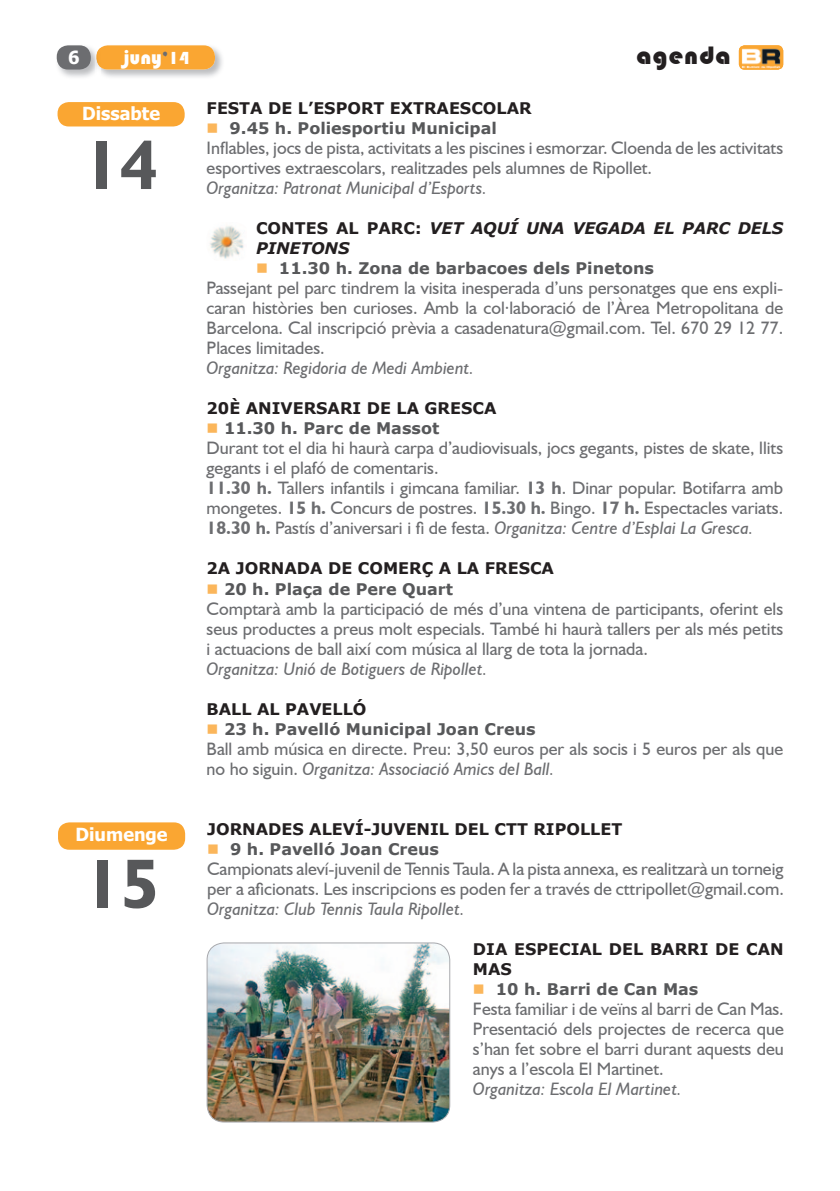
<style>
.page{position:relative;width:840px;height:1191px;background:#fff}
.page>*{position:absolute;margin:0;border:0;box-sizing:border-box;transform-origin:0 0}
.t1{font:700 70px "Humanist 521 BT";color:#57585a}
.t2{font:26px "Bauhaus 93";letter-spacing:.04em;color:#231f20}
.t3{font:20px "Bauhaus 93";color:#fff}
.t4{font:18px/20px "Humanist 521 BT";color:#6c6d70}
.t5{font:italic 18px "Humanist 521 BT";color:#6c6d70}
.t6{font:700 18px "Tahoma";color:#fff}
.t7{font:700 16px "Verdana";color:#57585a}
.t8{font:700 16px/20px "Verdana";color:#231f20}
.t9{font:italic 700 16px/20px "Verdana";letter-spacing:-.01em;color:#231f20}
.s1{font-size:18px;color:#6c6d70}
.s2{font-size:18px}
.s3{color:#fbb65b}
.s4{font-style:normal}
.s5{font-weight:700}
.s6{font-style:italic}
</style>
<div class="page">
<img style="left:738px;top:45px;width:44px;height:25px">
<img style="left:101px;top:45px;width:121px;height:32px">
<div style="left:96px;top:45px;width:119px;height:25px;background:#faa632;border-radius:11px"></div>
<img style="left:56px;top:45px;width:39px;height:32px">
<img style="left:95px;top:47px;width:6px;height:22px">
<img style="left:96px;top:48px;width:5px;height:19px">
<div style="left:57px;top:45px;width:34px;height:25px;background:#6c6d70;border-radius:11px"></div>
<div style="left:57px;top:102px;width:127px;height:24px;background:#faa632;border-radius:11px"></div>
<div style="left:58px;top:822px;width:127px;height:27px;background:#faa632;border-radius:11px"></div>
<img style="left:210px;top:226px;width:34px;height:33px">
<img style="left:206px;top:942px;width:244px;height:180px">
<p class="t6" style="left:68px;top:45px;width:13px">6</p>
<p class="t3" style="left:122px;top:46px;width:68px">juny<span class="s1">’</span><span class="s2">14</span></p>
<h2 class="t2" style="left:636px;top:40px;width:96px">agenda</h2>
<p class="t8" style="left:206px;top:98px;width:326px">FESTA DE L’ESPORT EXTRAESCOLAR</p>
<p class="t7" style="left:206px;top:117px;width:292px"><span class="s3">■</span> 9.45 h. Poliesportiu Municipal</p>
<p class="t4" style="left:206px;top:138px;width:578px">Inflables, jocs de pista, activitats a les piscines i esmorzar. Cloenda de les activitats esportives extraescolars, realitzades pels alumnes de Ripollet.</p>
<p class="t5" style="left:206px;top:177px;width:282px">Organitza: Patronat Municipal d’Esports.</p>
<p class="t9" style="left:256px;top:218px;width:528px"><span class="s4">CONTES AL PARC:</span> VET AQUÍ UNA VEGADA EL PARC DELS<br>PINETONS</p>
<p class="t7" style="left:256px;top:257px;width:399px"><span class="s3">■</span> 11.30 h. Zona de barbacoes dels Pinetons</p>
<p class="t4" style="left:206px;top:278px;width:578px;text-align:justify">Passejant pel parc tindrem la visita inesperada d’uns personatges que ens expli&shy;caran històries ben curioses. Amb la col·laboració de l’Àrea Metropolitana de Barcelona. Cal inscripció prèvia a casadenatura@gmail.com. Tel. 670 29 12 77.<br>Places limitades.</p>
<p class="t5" style="left:206px;top:357px;width:269px">Organitza: Regidoria de Medi Ambient.</p>
<p class="t8" style="left:206px;top:398px;width:291px">20È ANIVERSARI DE LA GRESCA</p>
<p class="t7" style="left:206px;top:417px;width:234px"><span class="s3">■</span> 11.30 h. Parc de Massot</p>
<p class="t4" style="left:206px;top:438px;width:578px">Durant tot el dia hi haurà carpa d’audiovisuals, jocs gegants, pistes de skate, llits gegants i el plafó de comentaris.<br><span class="s5">11.30 h.</span> Tallers infantils i gimcana familiar. <span class="s5">13 h</span>. Dinar popular. Botifarra amb mongetes. <span class="s5">15 h.</span> Concurs de postres. <span class="s5">15.30 h.</span> Bingo. <span class="s5">17 h.</span> Espectacles variats.<br><span class="s5">18.30 h.</span> Pastís d’aniversari i fi de festa. <span class="s6">Organitza: Centre d’Esplai La Gresca.</span></p>
<p class="t8" style="left:206px;top:558px;width:349px">2A JORNADA DE COMERÇ A LA FRESCA</p>
<p class="t7" style="left:206px;top:577px;width:248px"><span class="s3">■</span> 20 h. Plaça de Pere Quart</p>
<p class="t4" style="left:206px;top:598px;width:578px;text-align:justify">Comptarà amb la participació de més d’una vintena de participants, oferint els seus productes a preus molt especials. També hi haurà tallers per als més petits i actuacions de ball així com música al llarg de tota la jornada.</p>
<p class="t5" style="left:206px;top:657px;width:282px">Organitza: Unió de Botiguers de Ripollet.</p>
<p class="t8" style="left:206px;top:698px;width:161px">BALL AL PAVELLÓ</p>
<p class="t7" style="left:206px;top:717px;width:330px"><span class="s3">■</span> 23 h. Pavelló Municipal Joan Creus</p>
<p class="t4" style="left:206px;top:738px;width:577px">Ball amb música en directe. Preu: 3,50 euros per als socis i 5 euros per als que no ho siguin. <span class="s6">Organitza: Associació Amics del Ball.</span></p>
<p class="t6" style="left:82px;top:101px;width:79px">Dissabte</p>
<h1 class="t1" style="left:82px;top:122px;width:78px">14</h1>
<p class="t6" style="left:75px;top:822px;width:93px">Diumenge</p>
<h1 class="t1" style="left:83px;top:840px;width:78px">15</h1>
<p class="t8" style="left:207px;top:818px;width:416px">JORNADES ALEVÍ-JUVENIL DEL CTT RIPOLLET</p>
<p class="t7" style="left:207px;top:837px;width:233px"><span class="s3">■</span> 9 h. Pavelló Joan Creus</p>
<p class="t4" style="left:207px;top:858px;width:578px">Campionats aleví-juvenil de Tennis Taula. A la pista annexa, es realitzarà un torneig per a aficionats. Les inscripcions es poden fer a través de cttripollet@gmail.com.</p>
<p class="t5" style="left:207px;top:897px;width:259px">Organitza: Club Tennis Taula Ripollet.</p>
<p class="t8" style="left:472px;top:938px;width:312px">DIA ESPECIAL DEL BARRI DE CAN<br>MAS</p>
<p class="t7" style="left:472px;top:977px;width:227px"><span class="s3">■</span> 10 h. Barri de Can Mas</p>
<p class="t4" style="left:472px;top:998px;width:312px;text-align:justify">Festa familiar i de veïns al barri de Can Mas.<br>Presentació dels projectes de recerca que s’han fet sobre el barri durant aquests deu anys a l’escola El Martinet.</p>
<p class="t5" style="left:472px;top:1077px;width:210px">Organitza: Escola El Martinet.</p>
</div>
